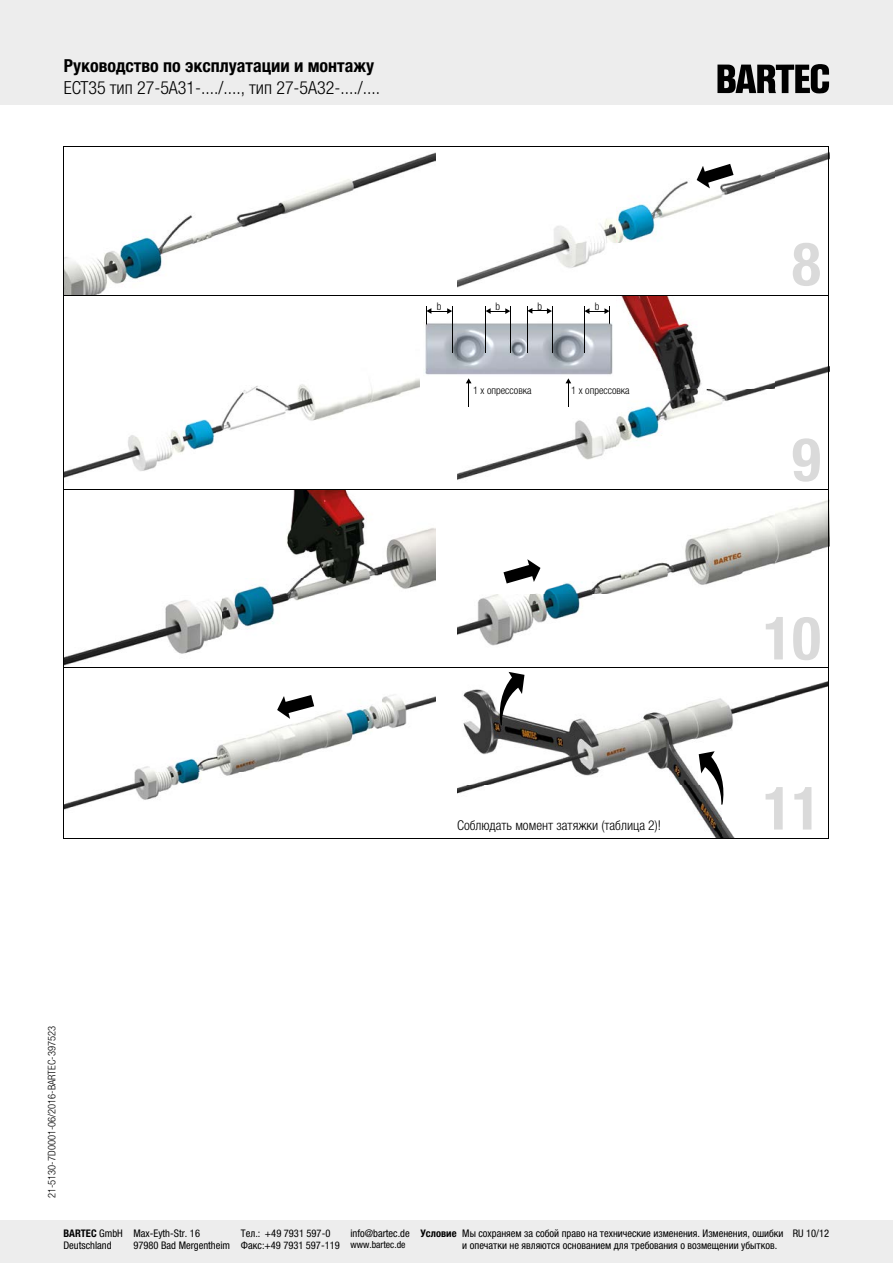
<style>
.page{position:relative;width:893px;height:1263px;background:#fff}
.page>*{position:absolute;margin:0;border:0;box-sizing:border-box;transform-origin:0 0}
.t1{font:700 condensed 60px "Helvetica Neue LTW1 G";color:#dadada}
.t2{font:300 condensed 18px "Helvetica Neue LTW1 G";color:#000}
.t3{font:700 condensed 18px "Helvetica Neue LTW1 G";color:#000}
.t4{font:300 condensed 13.5px "Helvetica Neue LTW1 G";color:#000}
.t5{font:condensed 10.5px/12.6px "Helvetica Neue LTW1 G";color:#000}
.t6{font:300 condensed 10.5px "Helvetica Neue LTW1 G";color:#000}
.t7{font:condensed 9.75px "Helvetica Neue LTW1 G";color:#000}
.s1{font-weight:700}
</style>
<div class="page">
<div style="left:0;top:1220px;width:893px;height:43px;background:#ededed"></div>
<div style="left:0;top:0;width:893px;height:104px;background:#ededed"></div>
<svg style="left:717px;top:64px;width:112px;height:30px"></svg>
<img style="left:457px;top:150px;width:372px;height:140px">
<svg style="left:697px;top:164px;width:36px;height:24px"></svg>
<img style="left:65px;top:378px;width:355px;height:100px">
<img style="left:457px;top:296px;width:372px;height:188px">
<img style="left:65px;top:490px;width:370px;height:176px">
<img style="left:457px;top:490px;width:372px;height:158px">
<svg style="left:503px;top:559px;width:37px;height:24px"></svg>
<img style="left:65px;top:694px;width:371px;height:116px">
<svg style="left:277px;top:695px;width:37px;height:24px"></svg>
<img style="left:457px;top:680px;width:372px;height:158px">
<svg style="left:699px;top:751px;width:26px;height:54px"></svg>
<svg style="left:498px;top:672px;width:26px;height:53px"></svg>
<img style="left:65px;top:152px;width:371px;height:142px">
<hr style="left:64px;top:146px;width:765px;height:1px;background:#000">
<hr style="left:64px;top:146px;width:1px;height:149px;background:#000">
<hr style="left:829px;top:146px;width:1px;height:149px;background:#000">
<hr style="left:64px;top:295px;width:765px;height:1px;background:#000">
<hr style="left:64px;top:296px;width:1px;height:147px;background:#000">
<hr style="left:829px;top:296px;width:1px;height:147px;background:#000">
<hr style="left:64px;top:443px;width:1px;height:46px;background:#000">
<hr style="left:829px;top:443px;width:1px;height:46px;background:#000">
<hr style="left:64px;top:489px;width:765px;height:1px;background:#000">
<hr style="left:64px;top:489px;width:1px;height:178px;background:#000">
<hr style="left:829px;top:489px;width:1px;height:178px;background:#000">
<hr style="left:64px;top:667px;width:765px;height:1px;background:#000">
<hr style="left:64px;top:668px;width:1px;height:170px;background:#000">
<hr style="left:829px;top:668px;width:1px;height:170px;background:#000">
<hr style="left:64px;top:838px;width:765px;height:1px;background:#000">
<img style="left:425px;top:322px;width:189px;height:54px">
<svg style="left:426px;top:306px;width:26px;height:19px"></svg>
<svg style="left:486px;top:308px;width:24px;height:6px"></svg>
<svg style="left:528px;top:308px;width:24px;height:6px"></svg>
<svg style="left:585px;top:306px;width:26px;height:19px"></svg>
<svg style="left:466px;top:378px;width:5px;height:29px"></svg>
<svg style="left:565px;top:378px;width:6px;height:29px"></svg>
<hr style="left:452px;top:306px;width:1px;height:47px;background:#000">
<hr style="left:485px;top:306px;width:1px;height:47px;background:#000">
<hr style="left:510px;top:306px;width:1px;height:47px;background:#000">
<hr style="left:527px;top:306px;width:1px;height:47px;background:#000">
<hr style="left:552px;top:306px;width:1px;height:47px;background:#000">
<hr style="left:584px;top:306px;width:1px;height:47px;background:#000">
<h2 class="t3" style="left:64px;top:55px;width:312px">Руководство по эксплуатации и монтажу</h2>
<h2 class="t2" style="left:64px;top:77px;width:318px">ECT35 тип 27-5A31-..../...., тип 27-5A32-..../....</h2>
<p class="t6" style="left:437px;top:300px;width:6px">b</p>
<p class="t6" style="left:496px;top:300px;width:6px">b</p>
<p class="t6" style="left:537px;top:300px;width:6px">b</p>
<p class="t6" style="left:595px;top:300px;width:6px">b</p>
<p class="t6" style="left:473px;top:384px;width:60px">1 x опрессовка</p>
<p class="t6" style="left:571px;top:384px;width:60px">1 x опрессовка</p>
<p class="t4" style="left:457px;top:817px;width:205px">Соблюдать момент затяжки (таблица 2)!</p>
<h1 class="t1" style="left:792px;top:228px;width:30px">8</h1>
<h1 class="t1" style="left:792px;top:424px;width:30px">9</h1>
<h1 class="t1" style="left:763px;top:602px;width:59px">10</h1>
<h1 class="t1" style="left:763px;top:772px;width:59px">11</h1>
<p class="t6" style="left:46px;top:1198px;width:174px;rotate:-90deg">21-5130-7D0001-06/2016-BARTEC-397523</p>
<p class="t5" style="left:63px;top:1226px;width:61px"><span class="s1">BARTEC</span> GmbH<br>Deutschland</p>
<p class="t5" style="left:462px;top:1226px;width:323px">Мы сохраняем за собой право на технические изменения. Изменения, ошибки и опечатки не являются основанием для требования о возмещении убытков.</p>
<p class="t5" style="left:133px;top:1226px;width:98px">Max-Eyth-Str. 16<br>97980 Bad Mergentheim</p>
<p class="t5" style="left:350px;top:1226px;width:108px">info@bartec.de <span class="s1">Условие</span></p>
<p class="t5" style="left:793px;top:1227px;width:38px">RU 10/12</p>
<p class="t7" style="left:350px;top:1239px;width:57px">www.bartec.de</p>
<p class="t5" style="left:241px;top:1226px;width:100px">Тел.: +49 7931 597-0<br>Факс:+49 7931 597-119</p>
</div>
